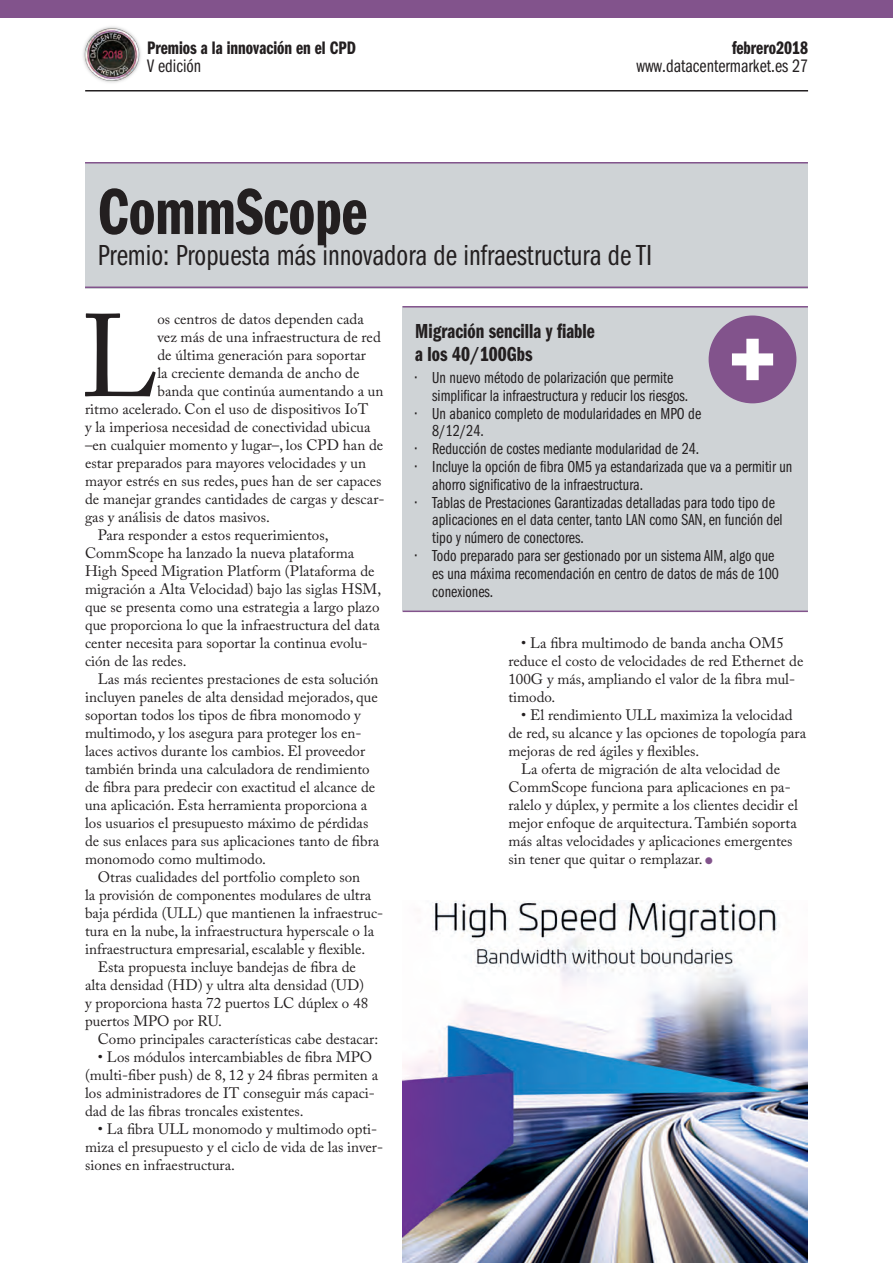
<style>
.page{position:relative;width:893px;height:1263px;background:#fff}
.page>*{position:absolute;margin:0;border:0;box-sizing:border-box;transform-origin:0 0}
.Texto_capitular{font:116.25px "Adobe Caslon Pro";color:#231f20}
.T{font:67.5px "ITC Franklin Gothic Std Dm Cp";color:#231f20}
.A{font:30px "ITC Franklin Gothic Std Bk Cp";color:#231f20}
.T_Cuadro{font:21px/22.5px "ITC Franklin Gothic Std Dm Cp";color:#231f20}
.E{font:18.75px "ITC Franklin Gothic Std Dm Cp";color:#231f20}
.E-2{font:18.75px "ITC Franklin Gothic Std Bk Cp";color:#231f20}
.t1{font:16.5px/17.9px "ITC Franklin Gothic Std Bk Cp";color:#231f20}
.Texto{font:15px/18px "Adobe Caslon Pro";color:#231f20}
.Texto_capitular-2{font:15px "Adobe Caslon Pro";color:#231f20}
.s1{color:#82538c}
</style>
<div class="page">
<div style="left:0;top:0;width:893px;height:18px;background:#82538c"></div>
<img style="left:403px;top:900px;width:405px;height:363px">
<div style="left:85px;top:162px;width:723px;height:126px;background:#cfd3d6"></div>
<hr style="left:85px;top:287px;width:723px;height:1px;background:#82538c">
<hr style="left:85px;top:162px;width:723px;height:2px;background:#82538c">
<div style="left:403px;top:306px;width:405px;height:305px;background:#cfd3d6"></div>
<hr style="left:403px;top:611px;width:405px;height:1px;background:#82538c">
<hr style="left:403px;top:306px;width:405px;height:2px;background:#82538c">
<div style="left:709px;top:315px;width:87px;height:88px;background:#82538c;border-radius:50%"></div>
<svg style="left:732px;top:339px;width:41px;height:41px"></svg>
<hr style="left:85px;top:90px;width:723px;height:2px;background:#231f20">
<img style="left:83px;top:26px;width:58px;height:65px">
<p class="E" style="left:147px;top:37px;width:210px">Premios a la innovación en el CPD</p>
<p class="E-2" style="left:147px;top:56px;width:56px">V edición</p>
<p class="E" style="left:732px;top:37px;width:78px">febrero2018</p>
<p class="E-2" style="left:636px;top:56px;width:173px">www.datacentermarket.es 27</p>
<p class="T" style="left:98px;top:175px;width:271px">CommScope</p>
<p class="A" style="left:98px;top:239px;width:556px">Premio: Propuesta más innovadora de infraestructura de TI</p>
<p class="Texto_capitular" style="left:80px;top:288px;width:78px">L</p>
<p class="Texto_capitular-2" style="left:157px;top:310px;width:208px">os centros de datos dependen cada</p>
<p class="Texto_capitular-2" style="left:157px;top:328px;width:225px">vez más de una infraestructura de red</p>
<p class="Texto_capitular-2" style="left:157px;top:346px;width:210px">de última generación para soportar</p>
<p class="Texto_capitular-2" style="left:157px;top:364px;width:204px">la creciente demanda de ancho de</p>
<p class="Texto_capitular-2" style="left:157px;top:382px;width:228px">banda que continúa aumentando a un</p>
<p class="Texto_capitular-2" style="left:85px;top:400px;width:285px">ritmo acelerado. Con el uso de dispositivos IoT</p>
<p class="Texto_capitular-2" style="left:85px;top:418px;width:287px">y la imperiosa necesidad de conectividad ubicua</p>
<p class="Texto_capitular-2" style="left:85px;top:436px;width:300px">–en cualquier momento y lugar–, los CPD han de</p>
<p class="Texto_capitular-2" style="left:85px;top:454px;width:282px">estar preparados para mayores velocidades y un</p>
<p class="Texto_capitular-2" style="left:85px;top:472px;width:298px">mayor estrés en sus redes, pues han de ser capaces</p>
<p class="Texto_capitular-2" style="left:85px;top:490px;width:301px">de manejar grandes cantidades de cargas y descar-</p>
<p class="Texto_capitular-2" style="left:85px;top:508px;width:186px">gas y análisis de datos masivos.</p>
<p class="Texto" style="left:85px;top:526px;width:298px;text-indent:13px">Para responder a estos requerimientos, CommScope ha lanzado la nueva plataforma High Speed Migration Platform (Plataforma de migración a Alta Velocidad) bajo las siglas HSM, que se presenta como una estrategia a largo plazo que proporciona lo que la infraestructura del data center necesita para soportar la continua evolu&shy;ción de las redes.</p>
<p class="Texto" style="left:85px;top:670px;width:296px;text-indent:13px">Las más recientes prestaciones de esta solución incluyen paneles de alta densidad mejorados, que soportan todos los tipos de fibra monomodo y multimodo, y los asegura para proteger los en&shy;laces activos durante los cambios. El proveedor también brinda una calculadora de rendimiento de fibra para predecir con exactitud el alcance de una aplicación. Esta herramienta proporciona a los usuarios el presupuesto máximo de pérdidas de sus enlaces para sus aplicaciones tanto de fibra monomodo como multimodo.</p>
<p class="Texto" style="left:85px;top:868px;width:300px;text-indent:13px">Otras cualidades del portfolio completo son<br>la provisión de componentes modulares de ultra baja pérdida (ULL) que mantienen la infraestruc&shy;tura en la nube, la infraestructura hyperscale o la infraestructura empresarial, escalable y flexible.</p>
<p class="Texto" style="left:85px;top:958px;width:285px;text-indent:13px">Esta propuesta incluye bandejas de fibra de alta densidad (HD) y ultra alta densidad (UD) y proporciona hasta 72 puertos LC dúplex o 48 puertos MPO por RU.</p>
<p class="Texto" style="left:98px;top:1030px;width:282px">Como principales características cabe destacar:</p>
<p class="Texto" style="left:85px;top:1048px;width:295px;text-indent:13px">• Los módulos intercambiables de fibra MPO (multi-fiber push) de 8, 12 y 24 fibras permiten a los administradores de IT conseguir más capaci&shy;dad de las fibras troncales existentes.</p>
<p class="Texto" style="left:85px;top:1120px;width:300px;text-indent:13px">• La fibra ULL monomodo y multimodo opti&shy;miza el presupuesto y el ciclo de vida de las inver&shy;siones en infraestructura.</p>
<p class="T_Cuadro" style="left:415px;top:321px;width:181px">Migración sencilla y fiable a los 40/100Gbs</p>
<p class="t1" style="left:432px;top:369px;width:258px;text-indent:-17px">• Un nuevo método de polarización que permite simplificar la infraestructura y reducir los riesgos.</p>
<p class="t1" style="left:432px;top:404px;width:270px;text-indent:-17px">• Un abanico completo de modularidades en MPO de<br>8/12/24.</p>
<p class="t1" style="left:415px;top:440px;width:285px">• Reducción de costes mediante modularidad de 24.</p>
<p class="t1" style="left:432px;top:458px;width:362px;text-indent:-17px">• Incluye la opción de fibra OM5 ya estandarizada que va a permitir un ahorro significativo de la infraestructura.</p>
<p class="t1" style="left:432px;top:493px;width:352px;text-indent:-17px">• Tablas de Prestaciones Garantizadas detalladas para todo tipo de aplicaciones en el data center, tanto LAN como SAN, en función del tipo y número de conectores.</p>
<p class="t1" style="left:432px;top:547px;width:348px;text-indent:-17px">• Todo preparado para ser gestionado por un sistema AIM, algo que es una máxima recomendación en centro de datos de más de 100 conexiones.</p>
<p class="Texto" style="left:508px;top:634px;width:296px;text-indent:13px">• La fibra multimodo de banda ancha OM5 reduce el costo de velocidades de red Ethernet de 100G y más, ampliando el valor de la fibra mul&shy;timodo.</p>
<p class="Texto" style="left:508px;top:706px;width:299px;text-indent:13px">• El rendimiento ULL maximiza la velocidad de red, su alcance y las opciones de topología para mejoras de red ágiles y flexibles.</p>
<p class="Texto" style="left:508px;top:760px;width:291px;text-indent:13px">La oferta de migración de alta velocidad de CommScope funciona para aplicaciones en pa&shy;ralelo y dúplex, y permite a los clientes decidir el mejor enfoque de arquitectura. También soporta más altas velocidades y aplicaciones emergentes sin tener que quitar o remplazar. <span class="s1">●</span></p>
</div>
